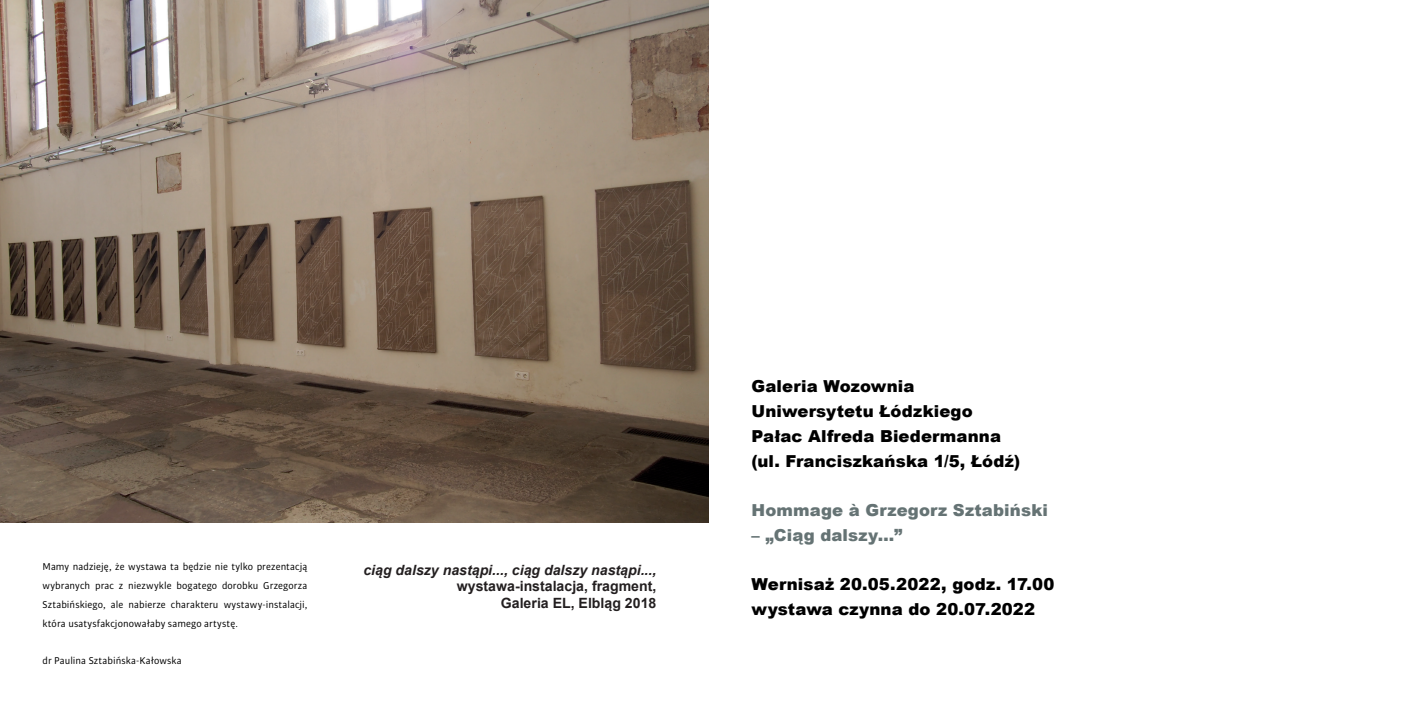
<style>
.page{position:relative;width:1418px;height:709px;background:#fff}
.page>*{position:absolute;margin:0;border:0;box-sizing:border-box;transform-origin:0 0}
.t1{font:900 16.5px/24.8px "Arial";letter-spacing:.01em;color:#000}
.t2{font:900 16.5px "Arial";letter-spacing:.01em;color:#657374}
.t3{font:700 14.12px/17px "Arial";color:#231f20;text-align:right}
.t4{font:italic 700 14.12px "Arial";color:#231f20}
.t5{font:10.62px/18.8px "Bulo Rounded";letter-spacing:.01em;color:#000;text-align:justify}
</style>
<div class="page">
<img style="left:0;top:0;width:709px;height:522px">
<p class="t5" style="left:43px;top:557px;width:266px">Mamy nadzieję, że wystawa ta będzie nie tylko prezentacją wybranych prac z niezwykle bogatego dorobku Grzegorza Sztabińskiego, ale nabierze charakteru wystawy-instalacji, która usatysfakcjonowałaby samego artystę.</p>
<p class="t5" style="left:43px;top:651px;width:141px">dr Paulina Sztabińska-Kałowska</p>
<h2 class="t4" style="left:363px;top:560px;width:294px">ciąg dalszy nastąpi..., ciąg dalszy nastąpi...,</h2>
<h2 class="t3" style="left:457px;top:578px;width:201px">wystawa-instalacja, fragment,<br>Galeria EL, Elbląg 2018</h2>
<h1 class="t1" style="left:751px;top:373px;width:270px">Galeria Wozownia<br>Uniwersytetu Łódzkiego<br>Pałac Alfreda Biedermanna (ul. Franciszkańska 1/5, Łódź)</h1>
<h1 class="t2" style="left:751px;top:498px;width:298px">Hommage à Grzegorz Sztabiński</h1>
<h1 class="t2" style="left:751px;top:523px;width:152px">– „Ciąg dalszy…”</h1>
<h1 class="t1" style="left:751px;top:571px;width:304px">Wernisaż 20.05.2022, godz. 17.00 wystawa czynna do 20.07.2022</h1>
</div>
